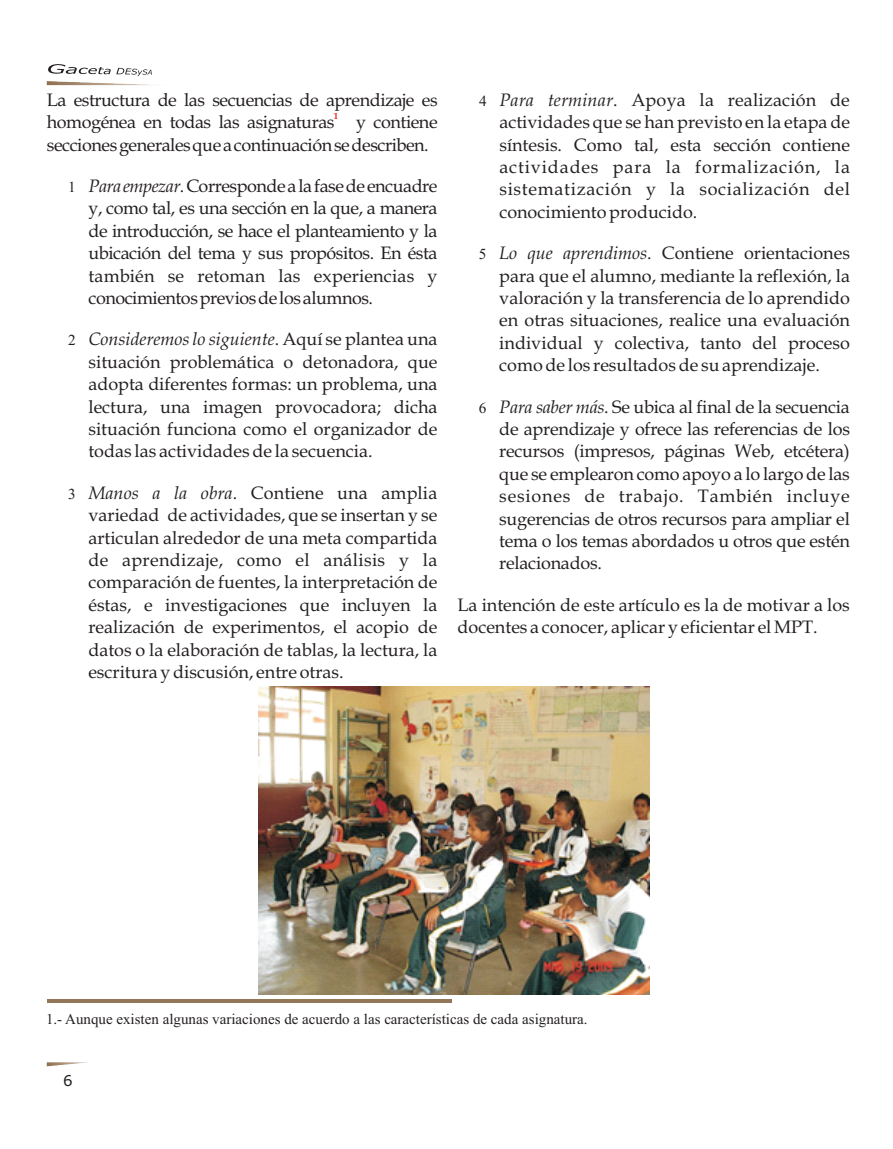
<style>
.page{position:relative;width:893px;height:1149px;background:#fff}
.page>*{position:absolute;margin:0;border:0;box-sizing:border-box;transform-origin:0 0}
.t1{font:18px/22.4px "Book Antiqua";color:#231f20}
.t2{font:18px/22.4px "Book Antiqua";letter-spacing:-.025em;color:#231f20}
.t3{font:italic 18px "Book Antiqua";color:#231f20}
.t4{font:18px "Book Antiqua";letter-spacing:.04em;color:#231f20}
.t5{font:18px "Book Antiqua";letter-spacing:.045em;color:#231f20}
.t6{font:18px "Book Antiqua";letter-spacing:.02em;color:#231f20}
.t7{font:15px "Times New Roman";color:#231f20}
.t8{font:15px "Verdana";color:#231f20}
.t9{font:700 9px "Book Antiqua";color:#ee1d23}
.s1{font-style:italic}
.s2{font-style:normal}
</style>
<div class="page">
<img style="left:47px;top:1062px;width:41px;height:3px">
<img style="left:47px;top:81px;width:101px;height:4px">
<svg style="left:48px;top:64px;width:104px;height:12px"></svg>
<img style="left:259px;top:686px;width:390px;height:308px">
<hr style="left:47px;top:998px;width:404px;height:3px;background:#937759">
<p class="t2" style="left:47px;top:91px;width:392px">La estructura de las secuencias de aprendizaje es</p>
<p class="t1" style="left:479px;top:91px;width:372px">✔<span class="s1">Para terminar</span>. Apoya la realización de</p>
<p class="t2" style="left:47px;top:113px;width:392px">homogénea en todas las asignaturas y contiene</p>
<p class="t1" style="left:499px;top:113px;width:352px">actividades que se han previsto en la etapa de</p>
<p class="t2" style="left:47px;top:135px;width:383px">seccionesgeneralesqueacontinuaciónsedescriben.</p>
<p class="t1" style="left:499px;top:135px;width:352px">síntesis. Como tal, esta sección contiene actividades para la formalización, la</p>
<p class="t2" style="left:89px;top:177px;width:351px"><span class="s1">Paraempezar</span>.Correspondealafasedeencuadre</p>
<p class="t4" style="left:499px;top:182px;width:352px">sistematización y la socialización del</p>
<p class="t2" style="left:89px;top:199px;width:351px">y, como tal, es una sección en la que, a manera</p>
<p class="t1" style="left:499px;top:202px;width:200px">conocimiento producido.</p>
<p class="t2" style="left:88px;top:221px;width:351px">de introducción, se hace el planteamiento y la ubicación del tema y sus propósitos. En ésta</p>
<p class="t9" style="left:334px;top:113px;width:6px">1</p>
<p class="t1" style="left:499px;top:244px;width:352px"><span class="s1">Lo que aprendimos</span>. Contiene orientaciones</p>
<p class="t1" style="left:88px;top:266px;width:351px">también se retoman las experiencias y</p>
<p class="t1" style="left:499px;top:266px;width:352px">para que el alumno, mediante la reflexión, la</p>
<p class="t2" style="left:88px;top:289px;width:286px">conocimientospreviosdelosalumnos.</p>
<p class="t1" style="left:499px;top:289px;width:352px">valoración y la transferencia de lo aprendido en otras situaciones, realice una evaluación</p>
<p class="t3" style="left:88px;top:332px;width:351px">Consideremos lo siguiente<span class="s2">. Aquí se plantea una</span></p>
<p class="t1" style="left:499px;top:333px;width:352px">individual y colectiva, tanto del proceso</p>
<p class="t1" style="left:88px;top:352px;width:351px">situación problemática o detonadora, que</p>
<p class="t1" style="left:499px;top:356px;width:322px">como de los resultados de su aprendizaje.</p>
<p class="t1" style="left:88px;top:375px;width:351px">adopta diferentes formas: un problema, una lectura, una imagen provocadora; dicha</p>
<p class="t1" style="left:499px;top:397px;width:352px"><span class="s1">Para saber más</span>. Se ubica al final de la secuencia</p>
<p class="t1" style="left:88px;top:419px;width:351px">situación funciona como el organizador de</p>
<p class="t1" style="left:499px;top:419px;width:352px">de aprendizaje y ofrece las referencias de los</p>
<p class="t1" style="left:88px;top:442px;width:286px">todas las actividades de la secuencia.</p>
<p class="t1" style="left:499px;top:442px;width:352px">recursos (impresos, páginas Web, etcétera)</p>
<p class="t1" style="left:499px;top:464px;width:352px">que se emplearon como apoyo a lo largo de las</p>
<p class="t1" style="left:88px;top:483px;width:350px"><span class="s1">Manos a la obra</span>. Contiene una amplia</p>
<p class="t5" style="left:499px;top:489px;width:352px">sesiones de trabajo. También incluye</p>
<p class="t1" style="left:88px;top:506px;width:351px">variedad de actividades, que se insertan y se</p>
<p class="t1" style="left:499px;top:509px;width:352px">sugerencias de otros recursos para ampliar el</p>
<p class="t1" style="left:88px;top:528px;width:351px">articulan alrededor de una meta compartida</p>
<p class="t1" style="left:499px;top:531px;width:352px">tema o los temas abordados u otros que estén</p>
<p class="t6" style="left:88px;top:552px;width:351px">de aprendizaje, como el análisis y la</p>
<p class="t1" style="left:499px;top:554px;width:104px">relacionados.</p>
<p class="t1" style="left:88px;top:573px;width:763px">comparación de fuentes, la interpretación de<br>éstas, e investigaciones que incluyen la La intención de este artículo es la de motivar a los realización de experimentos, el acopio de docentes a conocer, aplicar y eficientar el MPT. datos o la elaboración de tablas, la lectura, la<br>escritura y discusión, entre otras.</p>
<p class="t7" style="left:46px;top:1013px;width:543px">1.- Aunque existen algunas variaciones de acuerdo a las características de cada asignatura.</p>
<p class="t8" style="left:63px;top:1074px;width:11px">6</p>
</div>
